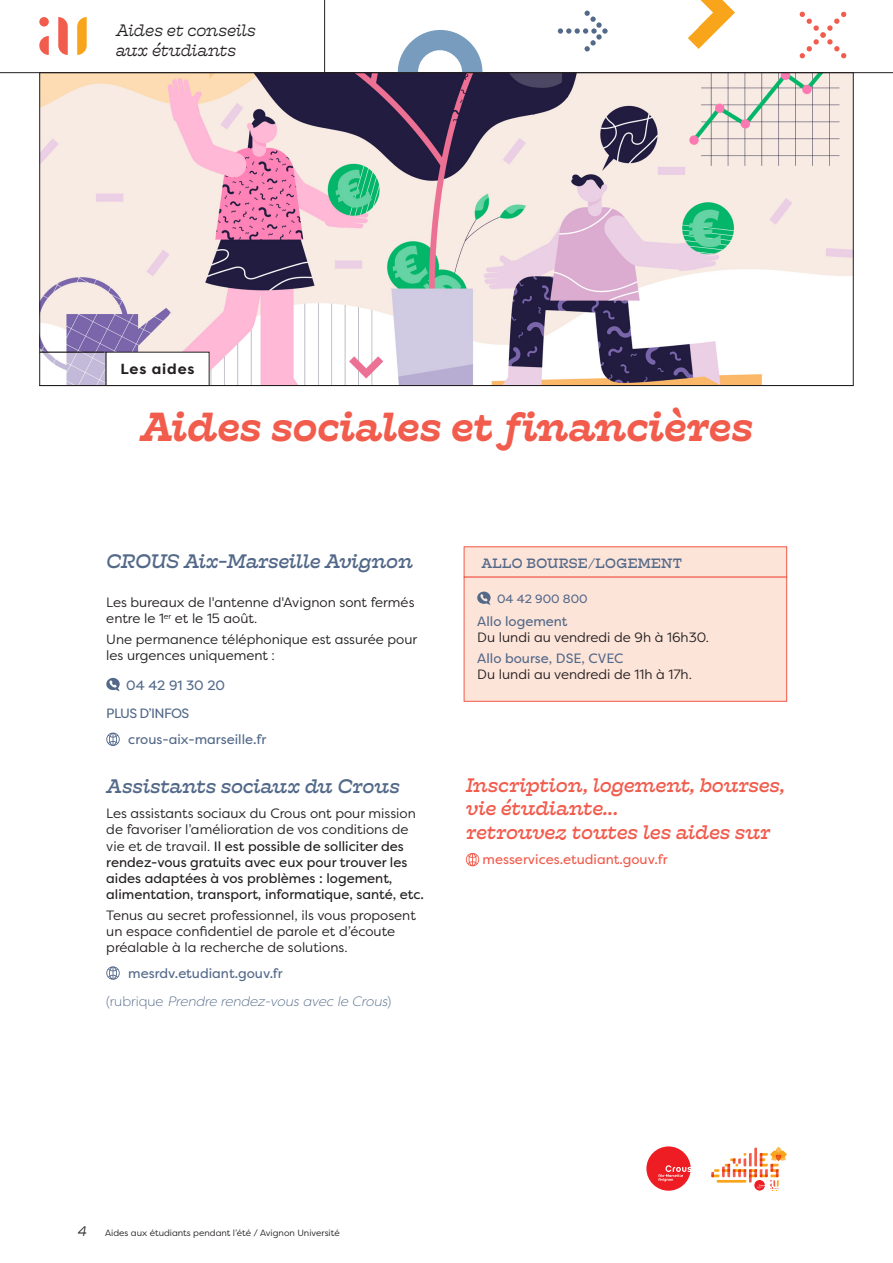
<style>
.page{position:relative;width:893px;height:1263px;background:#fff}
.page>*{position:absolute;margin:0;border:0;box-sizing:border-box;transform-origin:0 0}
.t1{font:italic 500 40.5px "Hatch";color:#f15c4d}
.t2{font:italic 19.5px/23.4px "Hatch";color:#f15c4d}
.t3{font:italic 19.5px "Hatch";color:#536989}
.t4{font:italic 300 16.5px/19.8px "Hatch";color:#231f20}
.t5{font:700 14.55px "Filson Pro";letter-spacing:.06em;color:#231f20}
.t6{font:13.5px/16.2px "Filson Pro";color:#231f20}
.t7{font:13.5px/16.2px "Filson Pro";color:#231f20}
.t8{font:italic 300 13.5px/28.5px "Filson Pro";color:#536989}
.t9{font:13.5px "Filson Pro";color:#536989}
.t10{font:13.5px "Filson Pro";color:#f15c4d}
.t11{font:13.5px "Hatch";letter-spacing:.02em;color:#536989}
.t12{font:13.5px "Filson Pro";letter-spacing:-.05em;color:#536989}
.t13{font:italic 300 13.5px "Hatch";color:#231f20}
.t14{font:12px "Filson Pro";color:#536989}
.t15{font:9px "Filson Pro";color:#231f20}
.s1{font-style:inherit}
.s2{font-weight:400;font-style:normal}
.s3{font-style:normal}
.s4{color:#536989}
</style>
<div class="page">
<svg style="left:106px;top:678px;width:14px;height:13px"></svg>
<svg style="left:106px;top:732px;width:14px;height:14px"></svg>
<svg style="left:106px;top:966px;width:14px;height:14px"></svg>
<div style="left:464px;top:577px;width:323px;height:124px;background:#fde4d9"></div>
<svg style="left:477px;top:592px;width:14px;height:13px"></svg>
<div style="left:464px;top:577px;width:323px;height:125px;border:1px solid #f15c4d"></div>
<div style="left:464px;top:547px;width:323px;height:30px;background:#fde4d9"></div>
<div style="left:464px;top:546px;width:323px;height:31px;border:1px solid #f15c4d"></div>
<svg style="left:646px;top:1146px;width:45px;height:45px"></svg>
<svg style="left:711px;top:1146px;width:76px;height:45px"></svg>
<hr style="left:324px;top:0;width:1px;height:72px;background:#231f20">
<div style="left:39px;top:17px;width:10px;height:10px;background:#f15c4d;border-radius:50%"></div>
<svg style="left:39px;top:36px;width:10px;height:19px"></svg>
<svg style="left:58px;top:17px;width:10px;height:38px"></svg>
<svg style="left:77px;top:17px;width:10px;height:38px"></svg>
<img style="left:41px;top:74px;width:811px;height:310px">
<svg style="left:398px;top:30px;width:84px;height:42px"></svg>
<svg style="left:558px;top:11px;width:50px;height:41px"></svg>
<svg style="left:799px;top:11px;width:48px;height:47px"></svg>
<svg style="left:688px;top:0;width:47px;height:49px"></svg>
<div style="left:106px;top:352px;width:103px;height:33px;background:#fff"></div>
<svg style="left:41px;top:354px;width:63px;height:30px;fill:#c3bad9"></svg>
<hr style="left:40px;top:352px;width:64px;height:1px;background:#231f20">
<hr style="left:0;top:72px;width:893px;height:1px;background:#231f20">
<hr style="left:39px;top:385px;width:814px;height:1px;background:#231f20">
<svg style="left:466px;top:853px;width:13px;height:13px"></svg>
<p class="t4" style="left:116px;top:20px;width:141px">Aides et conseils aux étudiants</p>
<p class="t5" style="left:120px;top:360px;width:76px">Les aides</p>
<p class="t1" style="left:140px;top:400px;width:614px">Aides sociales et financières</p>
<p class="t3" style="left:106px;top:548px;width:308px">CROUS Aix-Marseille Avignon</p>
<p class="t6" style="left:106px;top:594px;width:310px">Les bureaux de l'antenne d'Avignon sont fermés entre le 1<sup>er</sup> et le 15 août.</p>
<p class="t6" style="left:106px;top:631px;width:312px">Une permanence téléphonique est assurée pour les urgences uniquement :</p>
<p class="t9" style="left:126px;top:676px;width:100px">04 42 91 30 20</p>
<p class="t12" style="left:106px;top:704px;width:85px">PLUS D’INFOS</p>
<p class="t9" style="left:128px;top:730px;width:140px">crous-aix-marseille.fr</p>
<p class="t3" style="left:106px;top:773px;width:295px">Assistants sociaux du Crous</p>
<p class="t7" style="left:106px;top:805px;width:319px"><span class="s1">Les assistants sociaux du Crous ont pour mission de favoriser l’amélioration de vos conditions de vie et de travail.</span> Il est possible de solliciter des rendez-vous gratuits avec eux pour trouver les aides adaptées à vos problèmes : logement, alimentation, transport, informatique, santé, etc.</p>
<p class="t6" style="left:106px;top:906px;width:311px">Tenus au secret professionnel, ils vous proposent un espace confidentiel de parole et d’écoute préalable à la recherche de solutions.</p>
<p class="t8" style="left:106px;top:958px;width:286px;text-indent:22px"><span class="s2">mesrdv.etudiant.gouv.fr<br></span><span class="s3">(rubrique</span> Prendre rendez-vous avec le Crous<span class="s3">)</span></p>
<p class="t11" style="left:481px;top:555px;width:202px">ALLO BOURSE/LOGEMENT</p>
<p class="t14" style="left:497px;top:591px;width:92px">04 42 900 800</p>
<p class="t6" style="left:477px;top:613px;width:233px"><span class="s4">Allo logement<br></span>Du lundi au vendredi de 9h à 16h30.</p>
<p class="t9" style="left:477px;top:649px;width:148px">Allo bourse, DSE, CVEC</p>
<p class="t6" style="left:477px;top:666px;width:216px">Du lundi au vendredi de 11h à 17h.</p>
<p class="t2" style="left:466px;top:773px;width:320px">Inscription, logement, bourses, vie étudiante...</p>
<p class="t2" style="left:466px;top:820px;width:306px">retrouvez toutes les aides sur</p>
<p class="t10" style="left:482px;top:850px;width:187px">messervices.etudiant.gouv.fr</p>
<p class="t13" style="left:78px;top:1222px;width:11px">4</p>
<p class="t15" style="left:105px;top:1227px;width:236px">Aides aux étudiants pendant l’été / Avignon Université</p>
</div>
